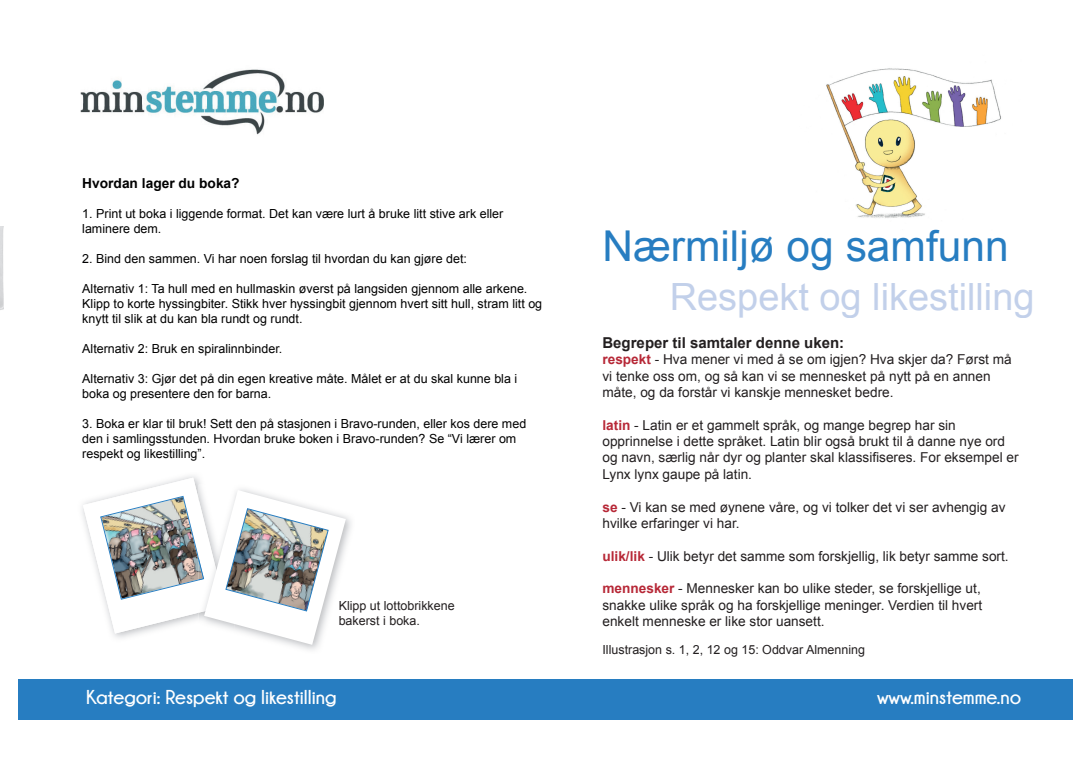
<style>
.page{position:relative;width:1088px;height:780px;background:#fff}
.page>*{position:absolute;margin:0;border:0;box-sizing:border-box;transform-origin:0 0}
.t1{font:42.5px "Arial";color:#277dc1}
.t2{font:37.5px "Arial";color:#c2d0ea}
.t3{font:700 20px "Champagne&Limousines";color:#fff}
.t4{font:700 15px "Arial";color:#231f20}
.t5{font:700 13.75px "Arial";color:#000001}
.t6{font:13.62px/16.4px "Arial";color:#231f20}
.t7{font:12.5px/15px "Arial";color:#000001}
.t8{font:12.5px/15px "Arial";color:#231f20}
.s1{font-weight:700;color:#b72837}
</style>
<div class="page">
<img style="left:826px;top:68px;width:175px;height:150px">
<img style="left:80px;top:69px;width:244px;height:66px">
<div style="left:18px;top:679px;width:1054px;height:40px;background:#277dc1"></div>
<img style="left:287px;top:516px;width:64px;height:134px">
<img style="left:83px;top:477px;width:263px;height:167px">
<p class="t5" style="left:82px;top:174px;width:159px">Hvordan lager du boka?</p>
<p class="t7" style="left:82px;top:206px;width:422px">1. Print ut boka i liggende format. Det kan være lurt å bruke litt stive ark eller laminere dem.</p>
<p class="t7" style="left:82px;top:251px;width:386px">2. Bind den sammen. Vi har noen forslag til hvordan du kan gjøre det:</p>
<p class="t7" style="left:82px;top:281px;width:461px">Alternativ 1: Ta hull med en hullmaskin øverst på langsiden gjennom alle arkene.<br>Klipp to korte hyssingbiter. Stikk hver hyssingbit gjennom hvert sitt hull, stram litt og knytt til slik at du kan bla rundt og rundt.</p>
<p class="t7" style="left:82px;top:341px;width:202px">Alternativ 2: Bruk en spiralinnbinder.</p>
<p class="t7" style="left:82px;top:371px;width:436px">Alternativ 3: Gjør det på din egen kreative måte. Målet er at du skal kunne bla i boka og presentere den for barna.</p>
<p class="t7" style="left:82px;top:416px;width:445px">3. Boka er klar til bruk! Sett den på stasjonen i Bravo-runden, eller kos dere med den i samlingsstunden. Hvordan bruke boken i Bravo-runden? Se “Vi lærer om respekt og likestilling”.</p>
<p class="t8" style="left:339px;top:598px;width:118px">Klipp ut lottobrikkene bakerst i boka.</p>
<h1 class="t1" style="left:602px;top:219px;width:408px">Nærmiljø og samfunn</h1>
<h2 class="t2" style="left:670px;top:272px;width:366px">Respekt og likestilling</h2>
<p class="t4" style="left:602px;top:332px;width:243px">Begreper til samtaler denne uken:</p>
<p class="t6" style="left:602px;top:351px;width:411px"><span class="s1">respekt</span> - Hva mener vi med å se om igjen? Hva skjer da? Først må vi tenke oss om, og så kan vi se mennesket på nytt på en annen måte, og da forstår vi kanskje mennesket bedre.</p>
<p class="t6" style="left:602px;top:417px;width:418px"><span class="s1">latin</span> - Latin er et gammelt språk, og mange begrep har sin opprinnelse i dette språket. Latin blir også brukt til å danne nye ord og navn, særlig når dyr og planter skal klassifiseres. For eksempel er Lynx lynx gaupe på latin.</p>
<p class="t6" style="left:602px;top:498px;width:405px"><span class="s1">se</span> - Vi kan se med øynene våre, og vi tolker det vi ser avhengig av hvilke erfaringer vi har.</p>
<p class="t6" style="left:602px;top:547px;width:408px"><span class="s1">ulik/lik</span> - Ulik betyr det samme som forskjellig, lik betyr samme sort.</p>
<p class="t6" style="left:602px;top:580px;width:381px;text-align:justify"><span class="s1">mennesker</span> - Mennesker kan bo ulike steder, se forskjellige ut, snakke ulike språk og ha forskjellige meninger. Verdien til hvert enkelt menneske er like stor uansett.</p>
<p class="t8" style="left:602px;top:642px;width:264px">Illustrasjon s. 1, 2, 12 og 15: Oddvar Almenning</p>
<h3 class="t3" style="left:86px;top:686px;width:252px">Kategori: Respekt og likestilling</h3>
<h3 class="t3" style="left:877px;top:686px;width:146px">www.minstemme.no</h3>
</div>
